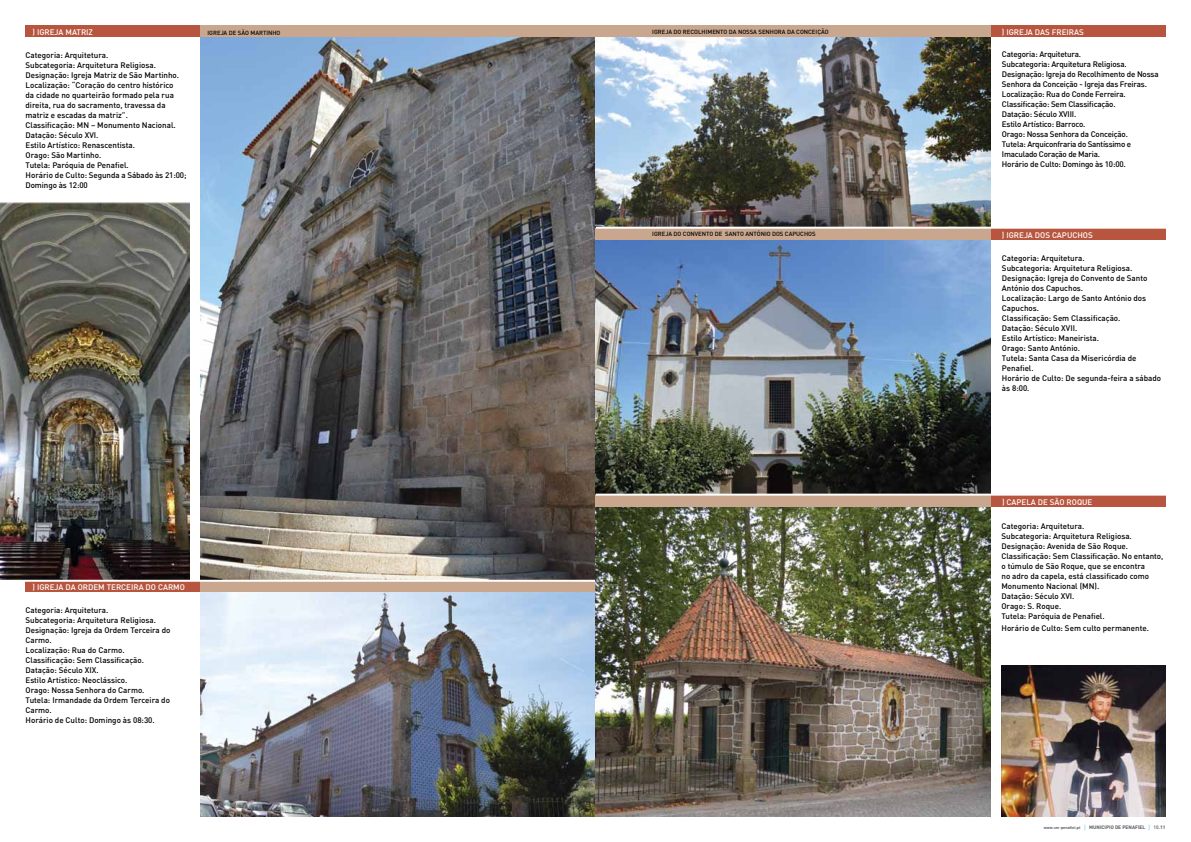
<style>
.page{position:relative;width:1191px;height:842px;background:#fff}
.page>*{position:absolute;margin:0;border:0;box-sizing:border-box;transform-origin:0 0}
.t1{font:500 8px/10px "DIN";color:#000}
.t2{font:500 8px/10px "DIN";letter-spacing:-.02em;color:#000}
.t3{font:500 8px "DIN";color:#fff}
.t4{font:700 6.9px "DIN Pro";color:#a5dff9}
.t5{font:500 6px "DIN";color:#000}
.t6{font:700 4.9px "DIN Pro";color:#58595b}
.t7{font:500 4.9px "DIN";color:#58595b}
.t8{font:700 4px "DIN Pro";color:#58595b}
.s1{font-family:"DIN Pro";font-weight:700}
</style>
<div class="page">
<img style="left:200px;top:37px;width:395px;height:543px">
<div style="left:26px;top:26px;width:174px;height:11px;background:#b8553f"></div>
<div style="left:200px;top:26px;width:395px;height:11px;background:#c9a78e"></div>
<img style="left:0;top:202px;width:189px;height:378px">
<img style="left:200px;top:592px;width:395px;height:224px">
<div style="left:26px;top:581px;width:174px;height:11px;background:#b8553f"></div>
<div style="left:200px;top:581px;width:395px;height:11px;background:#c9a78e"></div>
<hr style="left:0;top:580px;width:595px;height:2px;background:#fff">
<img style="left:596px;top:37px;width:394px;height:190px">
<div style="left:990px;top:26px;width:175px;height:11px;background:#b8553f"></div>
<div style="left:595px;top:26px;width:395px;height:11px;background:#c9a78e"></div>
<div style="left:990px;top:229px;width:175px;height:11px;background:#b8553f"></div>
<div style="left:595px;top:229px;width:395px;height:11px;background:#c9a78e"></div>
<img style="left:595px;top:240px;width:395px;height:254px">
<img style="left:596px;top:507px;width:394px;height:309px">
<div style="left:990px;top:496px;width:175px;height:11px;background:#b8553f"></div>
<div style="left:595px;top:496px;width:395px;height:11px;background:#c9a78e"></div>
<img style="left:1002px;top:665px;width:163px;height:151px">
<p class="t3" style="left:33px;top:27px;width:62px">) IGREJA MATRIZ</p>
<p class="t5" style="left:207px;top:29px;width:74px">IGREJA DE SÃO MARTINHO</p>
<p class="t1" style="left:26px;top:50px;width:162px">Categoria: Arquitetura.<br>Subcategoria: Arquitetura Religiosa.<br>Designação: Igreja Matriz de São Martinho.<br>Localização: “Coração do centro histórico<br>da cidade no quarteirão formado pela rua direita, rua do sacramento, travessa da matriz e escadas da matriz”.<br>Classificação: MN – Monumento Nacional.<br>Datação: Século XVI.<br>Estilo Artístico: Renascentista.<br>Orago: São Martinho.<br>Tutela: Paróquia de Penafiel.<br>Horário de Culto: Segunda a Sábado às 21:00; Domingo às 12:00</p>
<p class="t3" style="left:33px;top:582px;width:154px">) IGREJA DA ORDEM TERCEIRA DO CARMO</p>
<p class="t1" style="left:26px;top:605px;width:146px">Categoria: Arquitetura.<br>Subcategoria: Arquitetura Religiosa.<br>Designação: Igreja da Ordem Terceira do<br>Carmo.<br>Localização: Rua do Carmo.<br>Classificação: Sem Classificação.<br>Datação: Século XIX.<br>Estilo Artístico: Neoclássico.<br>Orago: Nossa Senhora do Carmo.<br>Tutela: Irmandade da Ordem Terceira do<br>Carmo.<br>Horário de Culto: Domingo às 08:30.</p>
<p class="t5" style="left:652px;top:28px;width:178px">IGREJA DO RECOLHIMENTO DA NOSSA SENHORA DA CONCEIÇÃO</p>
<p class="t3" style="left:1002px;top:27px;width:83px">) IGREJA DAS FREIRAS</p>
<p class="t2" style="left:1002px;top:49px;width:158px">Categoria: Arquitetura.<br>Subcategoria: Arquitetura Religiosa.<br>Designação: Igreja do Recolhimento de Nossa Senhora da Conceição - Igreja das Freiras.<br>Localização: Rua do Conde Ferreira.<br>Classificação: Sem Classificação.<br>Datação: Século XVIII.<br>Estilo Artístico: Barroco.<br>Orago: Nossa Senhora da Conceição.<br>Tutela: Arquiconfraria do Santíssimo e Imaculado Coração de Maria.<br>Horário de Culto: Domingo às 10:00.</p>
<p class="t5" style="left:652px;top:230px;width:165px">IGREJA DO CONVENTO DE SANTO ANTÓNIO DOS CAPUCHOS</p>
<p class="t3" style="left:1002px;top:230px;width:92px">) IGREJA DOS CAPUCHOS</p>
<p class="t1" style="left:1002px;top:252px;width:161px">Categoria: Arquitetura.<br>Subcategoria: Arquitetura Religiosa.<br>Designação: Igreja do Convento de Santo<br>António dos Capuchos.<br>Localização: Largo de Santo António dos<br>Capuchos.<br>Classificação: Sem Classificação.<br>Datação: Século XVII.<br>Estilo Artístico: Maneirista.<br>Orago: Santo António.<br>Tutela: Santa Casa da Misericórdia de<br>Penafiel.<br>Horário de Culto: De segunda-feira a sábado às 8:00.</p>
<p class="t3" style="left:1002px;top:497px;width:92px">) CAPELA DE SÃO ROQUE</p>
<p class="t1" style="left:1001px;top:521px;width:163px">Categoria: Arquitetura.<br>Subcategoria: Arquitetura Religiosa.<br>Designação: Avenida de São Roque.<br>Classificação: Sem Classificação. No entanto, o túmulo de São Roque, que se encontra<br>no adro da capela, está classificado como<br>Monumento Nacional (MN).<br>Datação: Século XVI.<br>Orago: S. Roque.<br>Tutela: Paróquia de Penafiel.</p>
<p class="t1" style="left:1001px;top:623px;width:149px">Horário de Culto: Sem culto permanente.</p>
<p class="t4" style="left:1084px;top:823px;width:4px">)</p>
<p class="t4" style="left:1148px;top:823px;width:4px">)</p>
<p class="t8" style="left:1044px;top:825px;width:38px">www.cm-penafiel.pt</p>
<p class="t6" style="left:1089px;top:824px;width:58px">MUNICIPIO DE PENAFIEL</p>
<p class="t7" style="left:1153px;top:824px;width:13px">10.<span class="s1">11</span></p>
</div>
